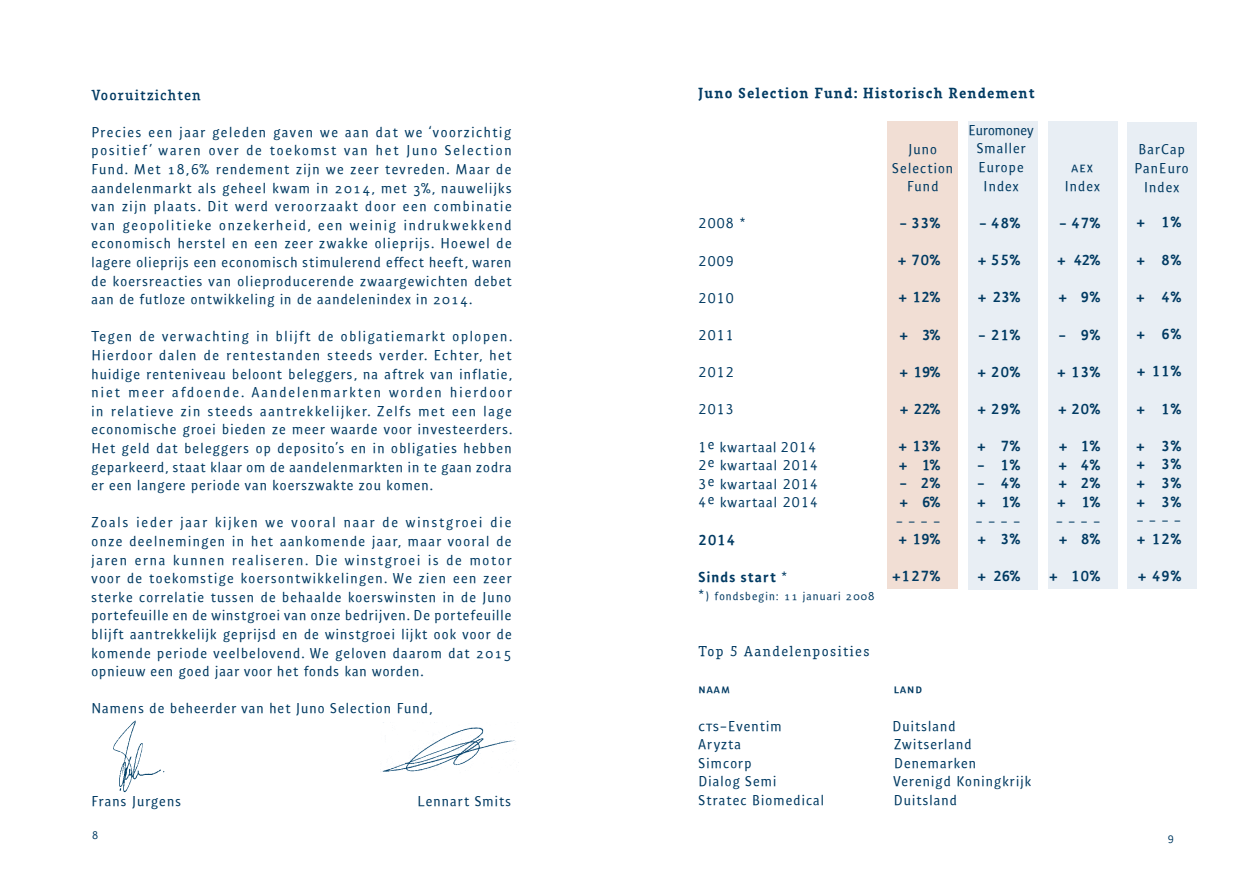
<style>
.page{position:relative;width:1259px;height:893px;background:#fff}
.page>*{position:absolute;margin:0;border:0;box-sizing:border-box;transform-origin:0 0}
.t1{font:500 15.6px/18.6px "Inter Pol";letter-spacing:.075em;color:#003a62;text-align:justify}
.t2{font:15.6px "Inter Pol Bold SC";letter-spacing:.075em;color:#003a62}
.t3{font:700 15.6px "Inter Serif";letter-spacing:.075em;color:#003a62}
.t4{font:15.6px "Inter Pol Medium SC";letter-spacing:.075em;color:#003a62}
.t5{font:500 15.6px "Inter Serif";letter-spacing:.09em;color:#003a62}
.t6{font:600 15.6px "Inter Serif";letter-spacing:.075em;color:#003a62}
.t7{font:700 15.6px "Inter Pol";letter-spacing:.075em;color:#003a62}
.t8{font:500 15.6px "Inter Pol";letter-spacing:.01em;color:#003a62}
.t9{font:13.5px "Inter Pol Semi Bold SC";letter-spacing:.08em;color:#003a62}
.t10{font:500 12.6px "Inter Pol";letter-spacing:.09em;color:#003a62}
.t11{font:12px "Inter Serif Medium SC";color:#003a62}
.s1{font-family:"Inter Pol";font-weight:500}
.s2{font-family:"Inter Pol Medium SC";font-weight:400}
.s3{font-weight:500}
.s4{font-size:15.6px}
.s5{font-family:"Inter Serif Medium SC";font-weight:400}
</style>
<div class="page">
<div style="left:887px;top:121px;width:70px;height:468px;background:#f1ded4"></div>
<div style="left:968px;top:121px;width:69px;height:469px;background:#e8eef4"></div>
<div style="left:1048px;top:121px;width:69px;height:468px;background:#e8eef4"></div>
<div style="left:1127px;top:122px;width:70px;height:467px;background:#e8eef4"></div>
<img style="left:380px;top:722px;width:139px;height:50px">
<img style="left:113px;top:720px;width:52px;height:73px">
<p class="t6" style="left:91px;top:85px;width:111px">Vooruitzichten</p>
<p class="t1" style="left:91px;top:123px;width:422px">Precies een jaar geleden gaven we aan dat we ‘voorzichtig positief’ waren over de toekomst van het Juno Selection Fund. Met 18,6% rendement zijn we zeer tevreden. Maar de aandelenmarkt als geheel kwam in 2014, met 3%, nauwelijks van zijn plaats. Dit werd veroorzaakt door een combinatie van geopolitieke onzekerheid, een weinig indrukwekkend economisch herstel en een zeer zwakke olieprijs. Hoewel de lagere olieprijs een economisch stimulerend effect heeft, waren de koersreacties van olieproducerende zwaargewichten debet aan de futloze ontwikkeling in de aandelenindex in 2014.</p>
<p class="t1" style="left:91px;top:328px;width:423px">Tegen de verwachting in blijft de obligatiemarkt oplopen.<br>Hierdoor dalen de rentestanden steeds verder. Echter, het huidige renteniveau beloont beleggers, na aftrek van inflatie, niet meer afdoende. Aandelenmarkten worden hierdoor in relatieve zin steeds aantrekkelijker. Zelfs met een lage economische groei bieden ze meer waarde voor investeerders.<br>Het geld dat beleggers op deposito’s en in obligaties hebben geparkeerd, staat klaar om de aandelenmarkten in te gaan zodra er een langere periode van koerszwakte zou komen.</p>
<p class="t1" style="left:91px;top:514px;width:422px">Zoals ieder jaar kijken we vooral naar de winstgroei die onze deelnemingen in het aankomende jaar, maar vooral de jaren erna kunnen realiseren. Die winstgroei is de motor voor de toekomstige koersontwikkelingen. We zien een zeer sterke correlatie tussen de behaalde koerswinsten in de Juno portefeuille en de winstgroei van onze bedrijven. De portefeuille blijft aantrekkelijk geprijsd en de winstgroei lijkt ook voor de komende periode veelbelovend. We geloven daarom dat 2015 opnieuw een goed jaar voor het fonds kan worden.</p>
<p class="t1" style="left:91px;top:700px;width:343px">Namens de beheerder van het Juno Selection Fund,</p>
<p class="t1" style="left:91px;top:793px;width:91px">Frans Jurgens</p>
<p class="t1" style="left:417px;top:793px;width:95px">Lennart Smits</p>
<p class="t11" style="left:92px;top:828px;width:8px">8</p>
<p class="t3" style="left:698px;top:83px;width:337px">Juno Selection Fund: Historisch Rendement</p>
<p class="t4" style="left:698px;top:214px;width:48px">2008 <span class="s1">*</span></p>
<p class="t4" style="left:698px;top:251px;width:37px">2009</p>
<p class="t4" style="left:698px;top:288px;width:37px">2010</p>
<p class="t4" style="left:698px;top:326px;width:37px">2011</p>
<p class="t4" style="left:698px;top:363px;width:37px">2012</p>
<p class="t4" style="left:698px;top:400px;width:37px">2013</p>
<p class="t1" style="left:698px;top:438px;width:119px"><span class="s2">1</span>e kwartaal <span class="s2">2014</span></p>
<p class="t1" style="left:698px;top:456px;width:121px"><span class="s2">2</span>e kwartaal <span class="s2">2014</span></p>
<p class="t1" style="left:698px;top:475px;width:121px"><span class="s2">3</span>e kwartaal <span class="s2">2014</span></p>
<p class="t1" style="left:698px;top:494px;width:121px"><span class="s2">4</span>e kwartaal <span class="s2">2014</span></p>
<p class="t2" style="left:698px;top:530px;width:38px">2014</p>
<p class="t7" style="left:698px;top:567px;width:90px">Sinds start <span class="s3">*</span></p>
<p class="t10" style="left:698px;top:589px;width:178px"><span class="s4">*</span>) fondsbegin: 11 januari 2008</p>
<p class="t1" style="left:908px;top:140px;width:30px">Juno</p>
<p class="t1" style="left:892px;top:159px;width:62px">Selection</p>
<p class="t1" style="left:907px;top:178px;width:33px">Fund</p>
<p class="t2" style="left:899px;top:213px;width:42px">- 33%</p>
<p class="t2" style="left:898px;top:250px;width:44px">+ 70%</p>
<p class="t2" style="left:898px;top:287px;width:43px">+ 12%</p>
<p class="t2" style="left:899px;top:324px;width:42px">+ 3%</p>
<p class="t2" style="left:899px;top:362px;width:42px">+ 19%</p>
<p class="t2" style="left:900px;top:399px;width:42px">+ 22%</p>
<p class="t2" style="left:898px;top:436px;width:43px">+ 13%</p>
<p class="t2" style="left:899px;top:455px;width:43px">+ 1%</p>
<p class="t2" style="left:900px;top:473px;width:42px">- 2%</p>
<p class="t2" style="left:899px;top:492px;width:42px">+ 6%</p>
<p class="t1" style="left:896px;top:512px;width:46px">- - - -</p>
<p class="t2" style="left:898px;top:529px;width:43px">+ 19%</p>
<p class="t2" style="left:892px;top:566px;width:49px">+127%</p>
<p class="t8" style="left:968px;top:121px;width:67px">Euromoney</p>
<p class="t1" style="left:976px;top:140px;width:51px">Smaller</p>
<p class="t1" style="left:978px;top:158px;width:47px">Europe</p>
<p class="t1" style="left:983px;top:177px;width:37px">Index</p>
<p class="t2" style="left:979px;top:213px;width:42px">- 48%</p>
<p class="t2" style="left:977px;top:250px;width:44px">+ 55%</p>
<p class="t2" style="left:978px;top:287px;width:44px">+ 23%</p>
<p class="t2" style="left:978px;top:324px;width:43px">- 21%</p>
<p class="t2" style="left:977px;top:362px;width:44px">+ 20%</p>
<p class="t2" style="left:977px;top:399px;width:44px">+ 29%</p>
<p class="t2" style="left:977px;top:436px;width:45px">+ 7%</p>
<p class="t2" style="left:977px;top:455px;width:44px">- 1%</p>
<p class="t2" style="left:977px;top:473px;width:44px">- 4%</p>
<p class="t2" style="left:977px;top:492px;width:44px">+ 1%</p>
<p class="t1" style="left:976px;top:512px;width:46px">- - - -</p>
<p class="t2" style="left:977px;top:529px;width:44px">+ 3%</p>
<p class="t2" style="left:977px;top:566px;width:44px">+ 26%</p>
<p class="t4" style="left:1071px;top:158px;width:23px">aex</p>
<p class="t1" style="left:1064px;top:177px;width:37px">Index</p>
<p class="t2" style="left:1059px;top:213px;width:42px">- 47%</p>
<p class="t2" style="left:1057px;top:250px;width:45px">+ 42%</p>
<p class="t2" style="left:1058px;top:287px;width:43px">+ 9%</p>
<p class="t2" style="left:1058px;top:324px;width:43px">- 9%</p>
<p class="t2" style="left:1057px;top:362px;width:45px">+ 13%</p>
<p class="t2" style="left:1058px;top:399px;width:43px">+ 20%</p>
<p class="t2" style="left:1059px;top:436px;width:43px">+ 1%</p>
<p class="t2" style="left:1058px;top:455px;width:43px">+ 4%</p>
<p class="t2" style="left:1058px;top:473px;width:43px">+ 2%</p>
<p class="t2" style="left:1057px;top:492px;width:44px">+ 1%</p>
<p class="t1" style="left:1056px;top:512px;width:46px">- - - -</p>
<p class="t2" style="left:1059px;top:529px;width:43px">+ 8%</p>
<p class="t2" style="left:1049px;top:566px;width:53px">+ 10%</p>
<p class="t5" style="left:698px;top:642px;width:172px">Top <span class="s5">5</span> Aandelenposities</p>
<p class="t9" style="left:698px;top:681px;width:33px">naam</p>
<p class="t9" style="left:893px;top:681px;width:30px">land</p>
<p class="t1" style="left:698px;top:717px;width:84px"><span class="s2">cts</span>-Eventim</p>
<p class="t1" style="left:892px;top:717px;width:65px">Duitsland</p>
<p class="t1" style="left:698px;top:735px;width:44px">Aryzta</p>
<p class="t1" style="left:894px;top:735px;width:79px">Zwitserland</p>
<p class="t1" style="left:698px;top:754px;width:54px">Simcorp</p>
<p class="t1" style="left:894px;top:754px;width:84px">Denemarken</p>
<p class="t1" style="left:698px;top:773px;width:79px">Dialog Semi</p>
<p class="t1" style="left:893px;top:773px;width:139px">Verenigd Koningkrijk</p>
<p class="t1" style="left:698px;top:791px;width:127px">Stratec Biomedical</p>
<p class="t1" style="left:894px;top:791px;width:65px">Duitsland</p>
<p class="t1" style="left:1138px;top:141px;width:48px">BarCap</p>
<p class="t1" style="left:1134px;top:159px;width:55px">PanEuro</p>
<p class="t1" style="left:1144px;top:178px;width:37px">Index</p>
<p class="t2" style="left:1136px;top:212px;width:46px">+ 1%</p>
<p class="t2" style="left:1136px;top:250px;width:46px">+ 8%</p>
<p class="t2" style="left:1136px;top:287px;width:46px">+ 4%</p>
<p class="t2" style="left:1136px;top:324px;width:46px">+ 6%</p>
<p class="t2" style="left:1136px;top:361px;width:46px">+ 11%</p>
<p class="t2" style="left:1136px;top:398px;width:46px">+ 1%</p>
<p class="t2" style="left:1136px;top:436px;width:46px">+ 3%</p>
<p class="t2" style="left:1136px;top:454px;width:46px">+ 3%</p>
<p class="t2" style="left:1136px;top:473px;width:46px">+ 3%</p>
<p class="t2" style="left:1136px;top:491px;width:46px">+ 3%</p>
<p class="t1" style="left:1136px;top:511px;width:46px">- - - -</p>
<p class="t2" style="left:1136px;top:529px;width:46px">+ 12%</p>
<p class="t2" style="left:1137px;top:566px;width:45px">+ 49%</p>
<p class="t11" style="left:1167px;top:832px;width:8px">9</p>
</div>
